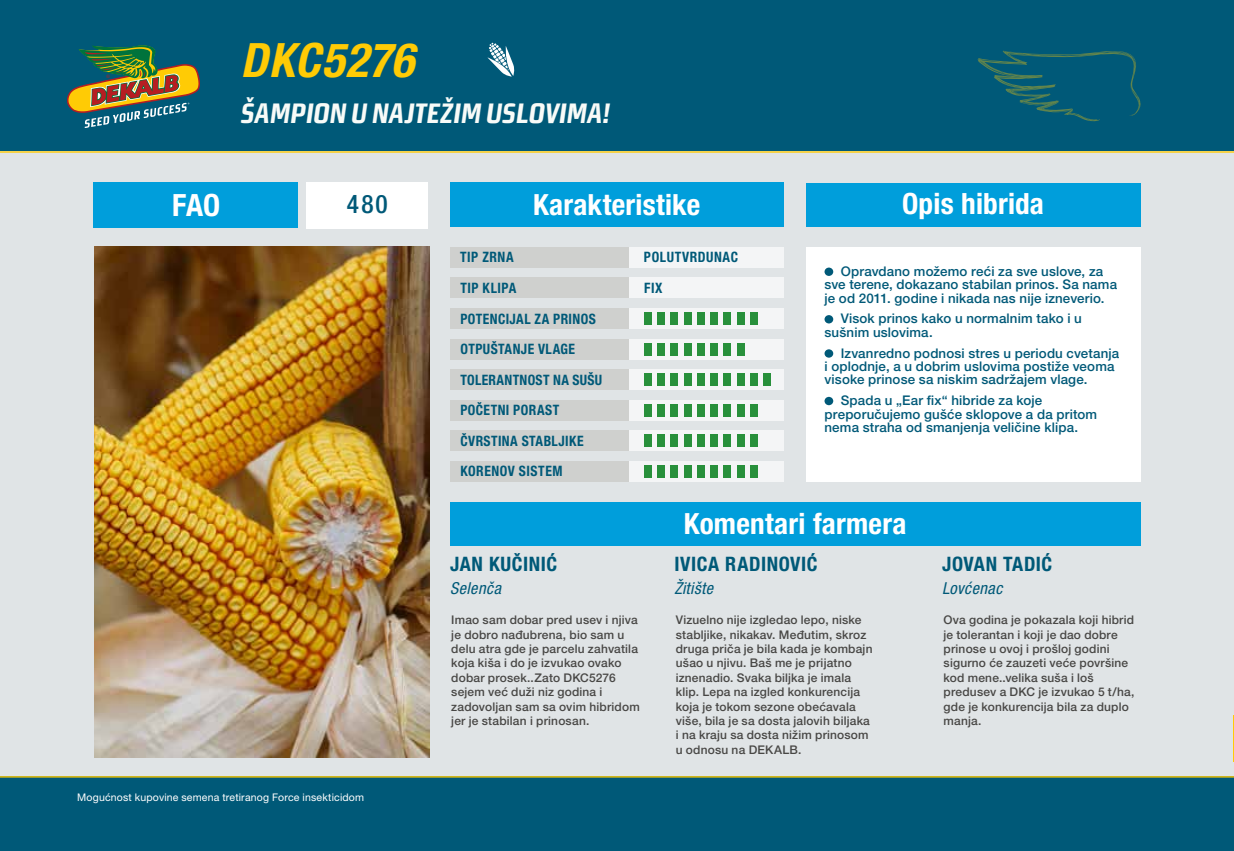
<style>
.page{position:relative;width:1234px;height:851px;background:#fff}
.page>*{position:absolute;margin:0;border:0;box-sizing:border-box;transform-origin:0 0}
.t1{font:italic 700 condensed 47.4px "Helvetica Neue LT Pro";letter-spacing:.015em;color:#ffcb05}
.t2{font:700 condensed 30.6px "Helvetica Neue LT Pro";color:#fff}
.t3{font:700 condensed 29.25px "Helvetica Neue LT Pro";letter-spacing:.01em;color:#fff}
.t4{font:italic 700 28.2px "Morgan Sans Cond";color:#f8fbf8}
.t5{font:500 condensed 25.5px "Helvetica Neue LT Pro";color:#005978}
.t6{font:700 condensed 19.95px "Helvetica Neue LT Pro";letter-spacing:.025em;color:#005978}
.t7{font:italic condensed 16.5px "Helvetica Neue LT Pro";letter-spacing:.025em;color:#005978}
.t8{font:700 condensed 14.4px/30.6px "Helvetica Neue LT Pro";letter-spacing:.035em;color:#005978;scale:.95 1}
.t9{font:500 13.35px/13.4px "Helvetica Neue LT Pro";letter-spacing:.01em;color:#005978}
.t10{font:500 12px/14.4px "Helvetica Neue LT Pro";letter-spacing:.015em;color:#484745}
.t11{font:10.5px "Helvetica Neue LT Pro";letter-spacing:.02em;color:#fff}
</style>
<div class="page">
<div style="left:0;top:116px;width:1233px;height:734px;background:#e0e4e6"></div>
<div style="left:0;top:0;width:1233px;height:151px;background:#005978"></div>
<hr style="left:0;top:151px;width:1233px;height:2px;background:#ffcb05">
<svg style="left:67px;top:45px;width:133px;height:83px"></svg>
<svg style="left:977px;top:50px;width:163px;height:72px"></svg>
<div style="left:0;top:776px;width:1233px;height:74px;background:#005978"></div>
<hr style="left:0;top:776px;width:1233px;height:1px;background:#ffcb05">
<div style="left:94px;top:182px;width:204px;height:45px;background:#009edb"></div>
<div style="left:306px;top:182px;width:122px;height:45px;background:#fff"></div>
<div style="left:450px;top:182px;width:333px;height:45px;background:#009edb"></div>
<div style="left:450px;top:247px;width:178px;height:21px;background:#cccdca"></div>
<div style="left:629px;top:247px;width:154px;height:21px;background:#f4f5f6"></div>
<div style="left:629px;top:277px;width:154px;height:21px;background:#f4f5f6"></div>
<div style="left:450px;top:277px;width:178px;height:21px;background:#cccdca"></div>
<div style="left:450px;top:338px;width:178px;height:21px;background:#cccdca"></div>
<div style="left:450px;top:369px;width:178px;height:21px;background:#cccdca"></div>
<div style="left:450px;top:430px;width:178px;height:21px;background:#cccdca"></div>
<div style="left:629px;top:430px;width:154px;height:21px;background:#f4f5f6"></div>
<div style="left:644px;top:434px;width:7px;height:13px;background:#28903b"></div>
<div style="left:657px;top:434px;width:8px;height:13px;background:#28903b"></div>
<div style="left:670px;top:434px;width:8px;height:13px;background:#28903b"></div>
<div style="left:683px;top:434px;width:8px;height:13px;background:#28903b"></div>
<div style="left:697px;top:434px;width:7px;height:13px;background:#28903b"></div>
<div style="left:710px;top:434px;width:7px;height:13px;background:#28903b"></div>
<div style="left:450px;top:399px;width:178px;height:21px;background:#cccdca"></div>
<div style="left:450px;top:461px;width:178px;height:20px;background:#cccdca"></div>
<div style="left:629px;top:461px;width:154px;height:20px;background:#f4f5f6"></div>
<div style="left:629px;top:400px;width:154px;height:20px;background:#f4f5f6"></div>
<div style="left:644px;top:465px;width:7px;height:12px;background:#28903b"></div>
<div style="left:644px;top:404px;width:7px;height:12px;background:#28903b"></div>
<div style="left:657px;top:465px;width:8px;height:12px;background:#28903b"></div>
<div style="left:657px;top:404px;width:8px;height:12px;background:#28903b"></div>
<div style="left:670px;top:465px;width:8px;height:12px;background:#28903b"></div>
<div style="left:670px;top:404px;width:8px;height:12px;background:#28903b"></div>
<div style="left:683px;top:465px;width:8px;height:12px;background:#28903b"></div>
<div style="left:683px;top:404px;width:8px;height:12px;background:#28903b"></div>
<div style="left:697px;top:465px;width:7px;height:12px;background:#28903b"></div>
<div style="left:697px;top:404px;width:7px;height:12px;background:#28903b"></div>
<div style="left:710px;top:465px;width:7px;height:12px;background:#28903b"></div>
<div style="left:710px;top:404px;width:7px;height:12px;background:#28903b"></div>
<div style="left:450px;top:308px;width:178px;height:21px;background:#cccdca"></div>
<div style="left:629px;top:308px;width:154px;height:21px;background:#f4f5f6"></div>
<div style="left:629px;top:338px;width:154px;height:21px;background:#f4f5f6"></div>
<div style="left:629px;top:369px;width:154px;height:21px;background:#f4f5f6"></div>
<div style="left:644px;top:312px;width:7px;height:13px;background:#28903b"></div>
<div style="left:644px;top:343px;width:7px;height:12px;background:#28903b"></div>
<div style="left:644px;top:373px;width:7px;height:13px;background:#28903b"></div>
<div style="left:657px;top:312px;width:8px;height:13px;background:#28903b"></div>
<div style="left:657px;top:343px;width:8px;height:12px;background:#28903b"></div>
<div style="left:657px;top:373px;width:8px;height:13px;background:#28903b"></div>
<div style="left:670px;top:312px;width:8px;height:13px;background:#28903b"></div>
<div style="left:670px;top:343px;width:8px;height:12px;background:#28903b"></div>
<div style="left:670px;top:373px;width:8px;height:13px;background:#28903b"></div>
<div style="left:683px;top:312px;width:8px;height:13px;background:#28903b"></div>
<div style="left:683px;top:343px;width:8px;height:12px;background:#28903b"></div>
<div style="left:683px;top:373px;width:8px;height:13px;background:#28903b"></div>
<div style="left:697px;top:312px;width:7px;height:13px;background:#28903b"></div>
<div style="left:697px;top:343px;width:7px;height:12px;background:#28903b"></div>
<div style="left:697px;top:373px;width:7px;height:13px;background:#28903b"></div>
<div style="left:710px;top:312px;width:7px;height:13px;background:#28903b"></div>
<div style="left:710px;top:343px;width:7px;height:12px;background:#28903b"></div>
<div style="left:710px;top:373px;width:7px;height:13px;background:#28903b"></div>
<div style="left:805px;top:183px;width:335px;height:43px;background:#009edb"></div>
<div style="left:450px;top:501px;width:690px;height:44px;background:#009edb"></div>
<hr style="left:1233px;top:715px;width:1px;height:46px;background:#ffcb05">
<svg style="left:487px;top:43px;width:27px;height:34px"></svg>
<img style="left:94px;top:247px;width:335px;height:510px">
<div style="left:306px;top:183px;width:122px;height:45px;background:#fff"></div>
<div style="left:723px;top:434px;width:8px;height:13px;background:#28903b"></div>
<div style="left:736px;top:434px;width:8px;height:13px;background:#28903b"></div>
<div style="left:723px;top:465px;width:8px;height:12px;background:#28903b"></div>
<div style="left:723px;top:404px;width:8px;height:12px;background:#28903b"></div>
<div style="left:736px;top:465px;width:8px;height:12px;background:#28903b"></div>
<div style="left:736px;top:404px;width:8px;height:12px;background:#28903b"></div>
<div style="left:749px;top:465px;width:8px;height:12px;background:#28903b"></div>
<div style="left:749px;top:404px;width:8px;height:12px;background:#28903b"></div>
<div style="left:749px;top:434px;width:8px;height:13px;background:#28903b"></div>
<div style="left:723px;top:312px;width:8px;height:13px;background:#28903b"></div>
<div style="left:723px;top:343px;width:8px;height:12px;background:#28903b"></div>
<div style="left:723px;top:373px;width:8px;height:13px;background:#28903b"></div>
<div style="left:736px;top:312px;width:8px;height:13px;background:#28903b"></div>
<div style="left:736px;top:343px;width:8px;height:12px;background:#28903b"></div>
<div style="left:736px;top:373px;width:8px;height:13px;background:#28903b"></div>
<div style="left:763px;top:373px;width:7px;height:13px;background:#28903b"></div>
<div style="left:749px;top:312px;width:8px;height:13px;background:#28903b"></div>
<div style="left:749px;top:373px;width:8px;height:13px;background:#28903b"></div>
<div style="left:805px;top:247px;width:335px;height:235px;background:#fff"></div>
<div style="left:824px;top:267px;width:9px;height:9px;background:#005978;border-radius:50%"></div>
<div style="left:824px;top:315px;width:9px;height:8px;background:#005978;border-radius:50%"></div>
<div style="left:824px;top:349px;width:9px;height:8px;background:#005978;border-radius:50%"></div>
<div style="left:824px;top:397px;width:9px;height:8px;background:#005978;border-radius:50%"></div>
<h1 class="t1" style="left:240px;top:31px;width:175px">DKC5276</h1>
<h3 class="t4" style="left:240px;top:96px;width:371px">ŠAMPION U NAJTEŽIM USLOVIMA!</h3>
<h2 class="t2" style="left:172px;top:186px;width:49px">FAO</h2>
<h3 class="t3" style="left:533px;top:187px;width:169px">Karakteristike</h3>
<p class="t8" style="left:460px;top:242px;width:61px">TIP ZRNA<br>TIP KLIPA</p>
<h3 class="t5" style="left:347px;top:189px;width:42px">480</h3>
<p class="t8" style="left:644px;top:241px;width:100px;line-height:31px">POLUTVRDUNAC<br>FIX</p>
<p class="t8" style="left:460px;top:303px;width:144px">POTENCIJAL ZA PRINOS</p>
<p class="t8" style="left:460px;top:333px;width:151px">OTPUŠTANJE VLAGE<br>TOLERANTNOST NA SUŠU</p>
<p class="t8" style="left:460px;top:394px;width:105px">POČETNI PORAST</p>
<p class="t8" style="left:460px;top:425px;width:131px">ČVRSTINA STABLJIKE</p>
<p class="t8" style="left:460px;top:456px;width:109px">KORENOV SISTEM</p>
<h3 class="t3" style="left:901px;top:186px;width:143px">Opis hibrida</h3>
<p class="t9" style="left:824px;top:264px;width:294px;text-indent:16px">Opravdano možemo reći za sve uslove, za sve terene, dokazano stabilan prinos. Sa nama je od 2011. godine i nikada nas nije izneverio.</p>
<p class="t9" style="left:824px;top:312px;width:259px;text-indent:16px">Visok prinos kako u normalnim tako i u sušnim uslovima.</p>
<p class="t9" style="left:824px;top:346px;width:296px;text-indent:16px">Izvanredno podnosi stres u periodu cvetanja i oplodnje, a u dobrim uslovima postiže veoma visoke prinose sa niskim sadržajem vlage.</p>
<p class="t9" style="left:824px;top:393px;width:274px;text-indent:16px">Spada u „Ear fix“ hibride za koje preporučujemo gušće sklopove a da pritom nema straha od smanjenja veličine klipa.</p>
<h3 class="t6" style="left:450px;top:551px;width:108px">JAN KUČINIĆ</h3>
<h3 class="t7" style="left:450px;top:578px;width:52px">Selenča</h3>
<h3 class="t3" style="left:683px;top:505px;width:224px">Komentari farmera</h3>
<h3 class="t6" style="left:674px;top:551px;width:145px">IVICA RADINOVIĆ</h3>
<h3 class="t7" style="left:674px;top:578px;width:40px">Žitište</h3>
<h3 class="t6" style="left:942px;top:551px;width:111px">JOVAN TADIĆ</h3>
<h3 class="t7" style="left:942px;top:578px;width:62px">Lovćenac</h3>
<p class="t11" style="left:77px;top:790px;width:288px">Mogućnost kupovine semena tretiranog Force insekticidom</p>
<p class="t10" style="left:451px;top:612px;width:190px">Imao sam dobar pred usev i njiva je dobro nađubrena, bio sam u delu atra gde je parcelu zahvatila koja kiša i do je izvukao ovako dobar prosek..Zato DKC5276 sejem već duži niz godina i zadovoljan sam sa ovim hibridom jer je stabilan i prinosan.</p>
<p class="t10" style="left:675px;top:612px;width:198px">Vizuelno nije izgledao lepo, niske stabljike, nikakav. Međutim, skroz druga priča je bila kada je kombajn ušao u njivu. Baš me je prijatno iznenadio. Svaka biljka je imala klip. Lepa na izgled konkurencija koja je tokom sezone obećavala više, bila je sa dosta jalovih biljaka i na kraju sa dosta nižim prinosom u odnosu na DEKALB.</p>
<p class="t10" style="left:943px;top:612px;width:192px">Ova godina je pokazala koji hibrid je tolerantan i koji je dao dobre prinose u ovoj i prošloj godini sigurno će zauzeti veće površine kod mene..velika suša i loš predusev a DKC je izvukao 5 t/ha, gde je konkurencija bila za duplo manja.</p>
</div>
